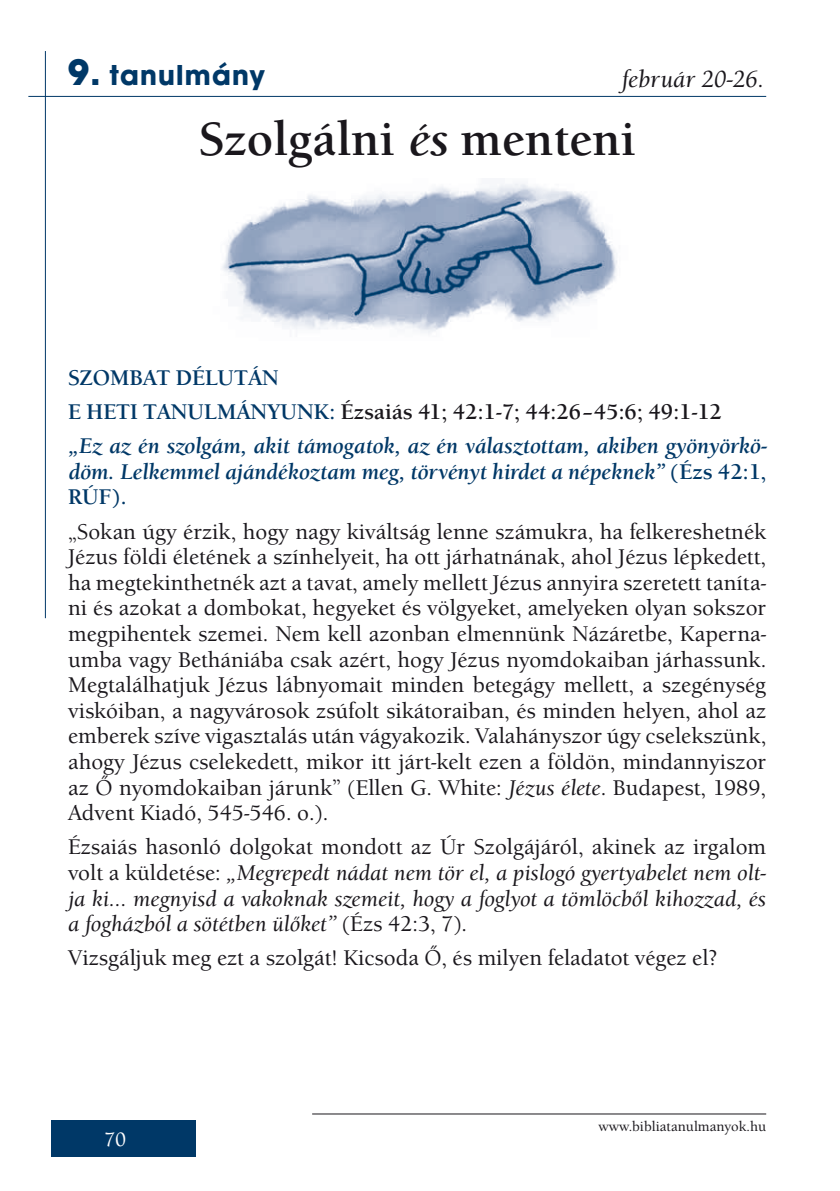
<style>
.page{position:relative;width:840px;height:1191px;background:#fff}
.page>*{position:absolute;margin:0;border:0;box-sizing:border-box;transform-origin:0 0}
.t1{font:700 48px "Berkeley Old Sty Itc TEE";color:#1a171c}
.t2{font:700 30px "Avant Gar Got Itc TEE";letter-spacing:.04em;color:#003867}
.t3{font:italic 500 24px "Berkeley Old Sty Itc TEE";color:#1a171c}
.t4{font:500 22px/25.6px "Berkeley Old Sty Itc TEE";color:#1a171c;text-align:justify}
.t5{font:italic 500 22px/25.6px "Berkeley Old Sty Itc TEE";color:#1a171c;text-align:justify}
.t6{font:italic 700 22px/34.2px "Berkeley Old Sty Itc TEE";color:#003867}
.t7{font:500 20px "Berkeley Old Sty Itc TEE";color:#fff}
.t8{font:500 14px "Berkeley Old Sty Itc TEE";color:#1a171c}
.s1{font-size:38px}
.s2{font-style:italic}
.s3{font-style:normal}
.s4{font-style:normal;color:#1a171c}
</style>
<div class="page">
<div style="left:51px;top:1120px;width:145px;height:37px;background:#003867"></div>
<hr style="left:28px;top:96px;width:737px;height:1px;background:#003867">
<hr style="left:45px;top:51px;width:1px;height:567px;background:#003867">
<img style="left:222px;top:183px;width:395px;height:151px">
<hr style="left:312px;top:1113px;width:453px;height:1px;background:#1a171c">
<h2 class="t2" style="left:68px;top:57px;width:198px"><span class="s1">9.</span> tanulmány</h2>
<p class="t3" style="left:621px;top:65px;width:144px">február 20-26.</p>
<h1 class="t1" style="left:199px;top:111px;width:437px">Szolgálni <span class="s2">és</span> menteni</h1>
<p class="t6" style="left:68px;top:361px;width:700px"><span class="s3">SZOMBAT DÉLUTÁN<br>e HETI TANULMÁNYUNK:</span> <span class="s4">Ézsaiás 41; 42:1-7; 44:26–45:6; 49:1-12<br></span>„Ez az én szolgám, akit támogatok, az én választottam, akiben gyönyörkö-</p>
<p class="t6" style="left:68px;top:459px;width:699px;line-height:25.6px">döm. Lelkemmel ajándékoztam meg, törvényt hirdet a népeknek” <span class="s3">(Ézs 42:1,<br>RÚF).</span></p>
<p class="t4" style="left:68px;top:518px;width:699px">„Sokan úgy érzik, hogy nagy kiváltság lenne számukra, ha felkereshetnék Jézus földi életének a színhelyeit, ha ott járhatnának, ahol Jézus lépkedett, ha megtekinthetnék azt a tavat, amely mellett Jézus annyira szeretett taníta&shy;ni és azokat a dombokat, hegyeket és völgyeket, amelyeken olyan sokszor megpihentek szemei. Nem kell azonban elmennünk Názáretbe, Kaperna&shy;umba vagy Bethániába csak azért, hogy Jézus nyomdokaiban járhassunk.<br>Megtalálhatjuk Jézus lábnyomait minden betegágy mellett, a szegénység viskóiban, a nagyvárosok zsúfolt sikátoraiban, és minden helyen, ahol az emberek szíve vigasztalás után vágyakozik. Valahányszor úgy cselekszünk, ahogy Jézus cselekedett, mikor itt járt-kelt ezen a földön, mindannyiszor az Ő nyomdokaiban járunk” (Ellen G. White: <span class="s2">Jézus élete</span>. Budapest, 1989, Advent Kiadó, 545-546. o.).</p>
<p class="t5" style="left:68px;top:834px;width:699px"><span class="s3">Ézsaiás hasonló dolgokat mondott az Úr Szolgájáról, akinek az irgalom volt a küldetése:</span> „Megrepedt nádat nem tör el, a pislogó gyertyabelet nem olt&shy;ja ki… megnyisd a vakoknak szemeit, hogy a foglyot a tömlöcből kihozzad, és a fogházból a sötétben ülőket” <span class="s3">(Ézs 42:3, 7).</span></p>
<p class="t4" style="left:68px;top:945px;width:650px">Vizsgáljuk meg ezt a szolgát! Kicsoda Ő, és milyen feladatot végez el?</p>
<p class="t7" style="left:104px;top:1128px;width:24px">70</p>
<p class="t8" style="left:598px;top:1118px;width:169px">www.bibliatanulmanyok.hu</p>
</div>
